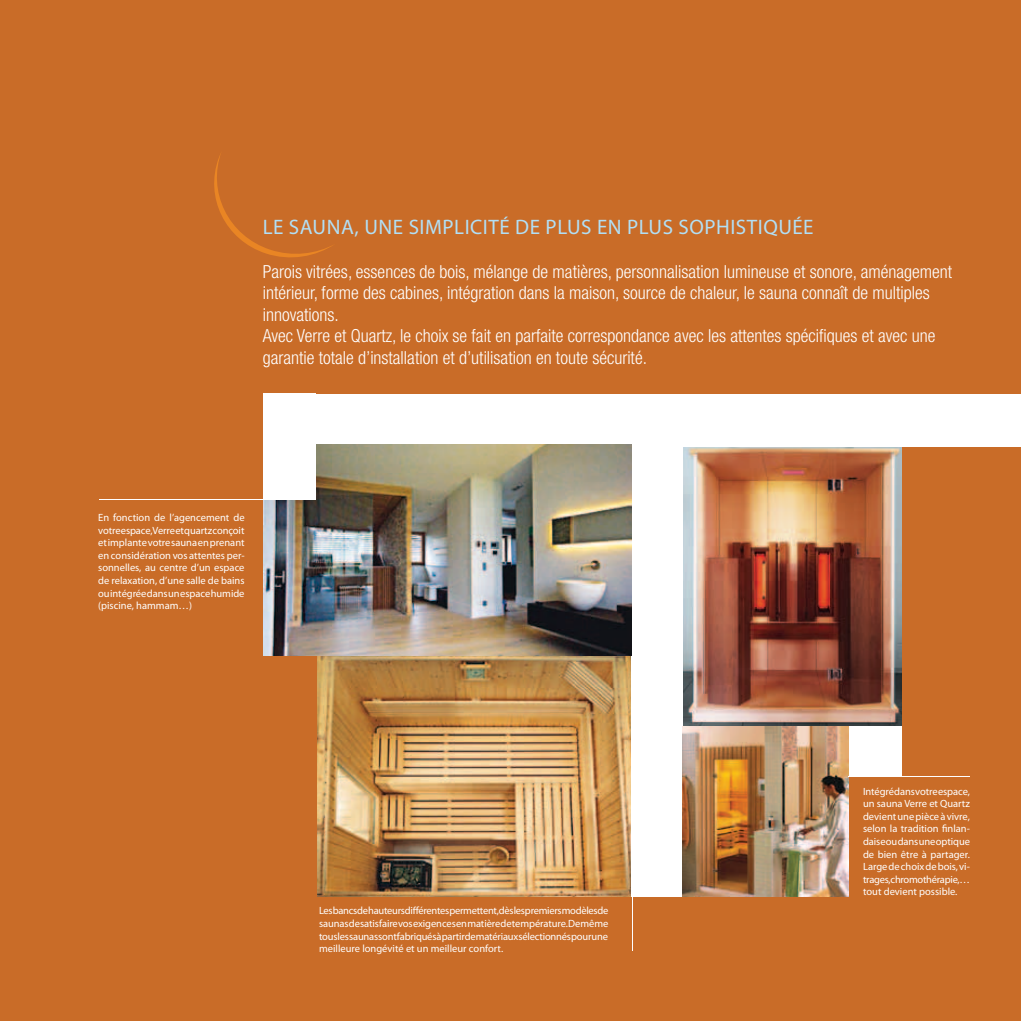
<style>
.page{position:relative;width:1021px;height:1021px;background:#fff}
.page>*{position:absolute;margin:0;border:0;box-sizing:border-box;transform-origin:0 0}
.t1{font:21px "Myriad Pro";letter-spacing:.025em;color:#b2dff5}
.t2{font:300 condensed 18px/21.6px "Helvetica Neue";color:#fff}
.t3{font:10.5px/12.6px "Myriad Pro";color:#fff;text-align:justify}
</style>
<div class="page">
<div style="left:0;top:0;width:1020px;height:1020px;background:#c96c28"></div>
<svg style="left:214px;top:154px;width:119px;height:104px"></svg>
<img style="left:682px;top:446px;width:219px;height:280px">
<img style="left:318px;top:655px;width:313px;height:241px">
<div style="left:264px;top:394px;width:756px;height:52px;background:#fff"></div>
<div style="left:631px;top:436px;width:51px;height:460px;background:#fff"></div>
<div style="left:848px;top:726px;width:53px;height:50px;background:#fff"></div>
<img style="left:682px;top:726px;width:166px;height:170px">
<hr style="left:99px;top:499px;width:225px;height:1px;background:#fff">
<hr style="left:848px;top:776px;width:122px;height:1px;background:#fff">
<hr style="left:631px;top:790px;width:1px;height:161px;background:#fff">
<img style="left:263px;top:445px;width:368px;height:210px">
<div style="left:263px;top:394px;width:53px;height:106px;background:#fff"></div>
<h1 class="t1" style="left:263px;top:214px;width:552px">LE SAUNA, UNE SIMPLICITÉ DE PLUS EN PLUS SOPHISTIQUÉE</h1>
<p class="t2" style="left:263px;top:260px;width:691px">Parois vitrées, essences de bois, mélange de matières, personnalisation lumineuse et sonore, aménagement intérieur, forme des cabines, intégration dans la maison, source de chaleur, le sauna connaît de multiples innovations.<br>Avec Verre et Quartz, le choix se fait en parfaite correspondance avec les attentes spécifiques et avec une garantie totale d’installation et d’utilisation en toute sécurité.</p>
<p class="t3" style="left:98px;top:511px;width:148px">En fonction de l’agencement de votre espace, Verre et quartz conçoit et implante votre sauna en prenant en considération vos attentes per&shy;sonnelles, au centre d’un espace de relaxation, d’une salle de bains ou intégrée dans un espace humide (piscine, hammam…)</p>
<p class="t3" style="left:319px;top:904px;width:291px">Les bancs de hauteurs différentes permettent, dès les premiers modèles de saunas de satisfaire vos exigences en matière de température. De même tous les saunas sont fabriqués à partir de matériaux sélectionnés pour une meilleure longévité et un meilleur confort.</p>
<p class="t3" style="left:863px;top:784px;width:108px">Intégré dans votre espace, un sauna Verre et Quartz devient une pièce à vivre, selon la tradition finlan&shy;daise ou dans une optique de bien être à partager.<br>Large de choix de bois, vi&shy;trages, chromothérapie,… tout devient possible.</p>
</div>
